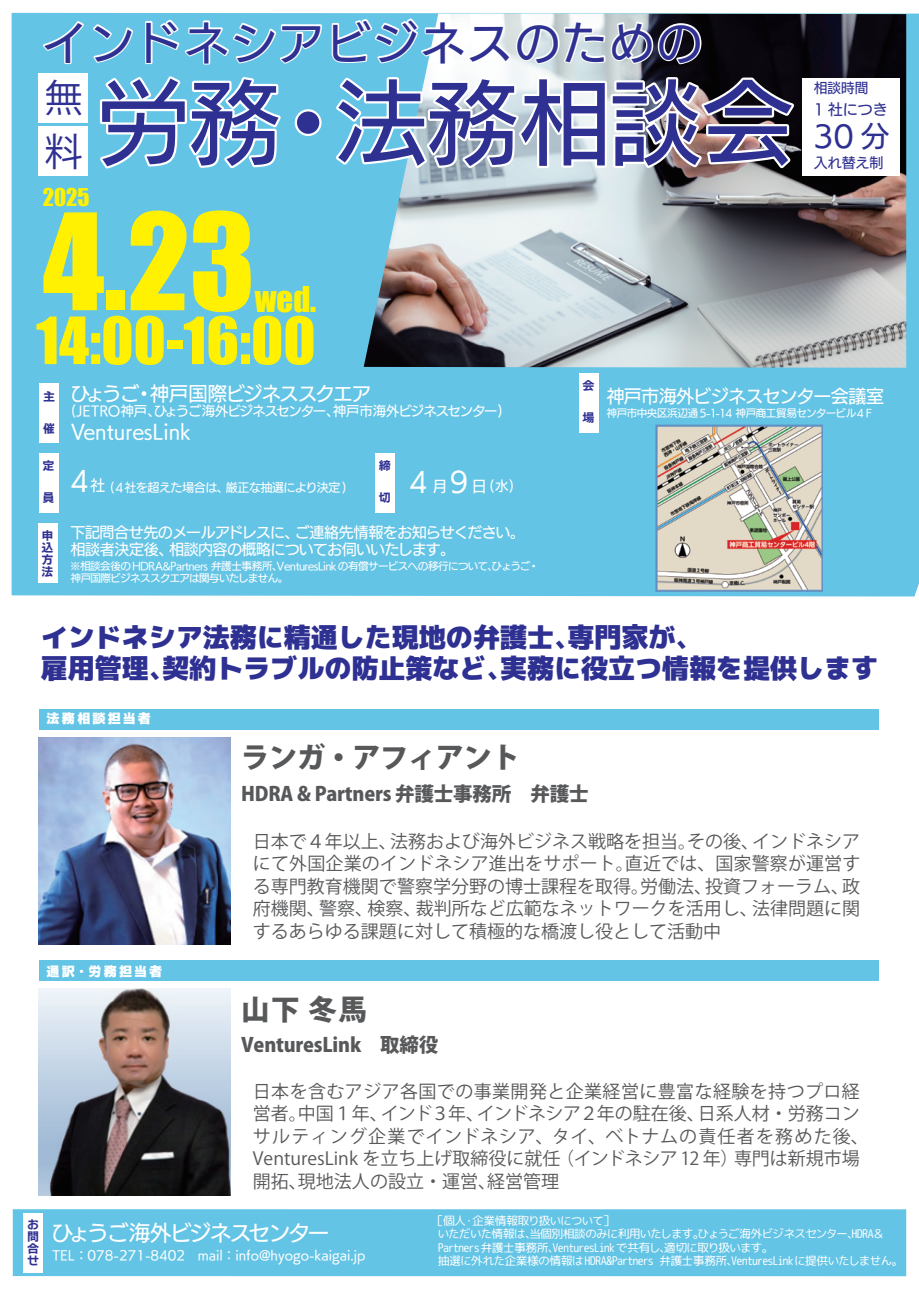
<style>
.page{position:relative;width:919px;height:1289px;background:#fff}
.page>*{position:absolute;margin:0;border:0;box-sizing:border-box;transform-origin:0 0}
.t1{font:123.75px "Impact";color:#fff101}
.t2{font:91.5px "UD Kakugo Large Pr 6 N M";color:#2e3092}
.t3{font:60.15px "Impact";color:#fff101}
.t4{font:45px "UD Kakugo Large Pr 6 N M";letter-spacing:.05em;color:#2e3092}
.t5{font:38.4px/54.2px "Koz Go Pr 6 N";color:#2e3092}
.t6{font:32.7px "Impact";color:#fff101}
.t7{font:28.8px "UD Kakugo Large Pr 6 N M";color:#2e3092}
.t8{font:800 28.5px "Koz Go Pr 6 N";letter-spacing:-.025em;color:#57585a}
.t9{font:27px/31.5px "mplus 1 c black";color:#2e3092}
.t10{font:22.5px "Impact";color:#fff101}
.t11{font:21.45px "UD Kakugo Large Pr 6 N M";letter-spacing:-.08em;color:#fff}
.t12{font:800 19.5px "Koz Go Pr 6 N";letter-spacing:-.01em;color:#57585a}
.t13{font:19.5px "UD Kakugo Large Pr 6 N M";letter-spacing:-.065em;color:#fff}
.t14{font:19.5px "UD Kakugo Large Pr 6 N M";color:#fff}
.t15{font:18px/22.5px "Koz Go Pr 6 N";color:#57585a}
.t16{font:18px "UD Kakugo Large Pr 6 N M";letter-spacing:-.03em;color:#fff}
.t17{font:15px/16.5px "UD Kakugo Large Pr 6 N M";letter-spacing:-.04em;color:#fff}
.t18{font:15px "UD Kakugo Large Pr 6 N M";color:#2e3092}
.t19{font:13.95px "UD Kakugo Large Pr 6 N M";color:#2e3092}
.t20{font:13.65px "UD Kakugo Large Pr 6 N M";color:#2e3092}
.t21{font:13.5px "UD Kakugo Large Pr 6 N M";letter-spacing:-.06em;color:#fff}
.t22{font:12.9px "mplus 1 c black";letter-spacing:.17em;color:#fff}
.t23{font:12.6px "UD Kakugo Large Pr 6 N M";color:#fff}
.t24{font:12px/13.5px "rounded mplus 2 m regular";letter-spacing:-.07em;color:#fff}
.t25{font:12px "UD Kakugo Large Pr 6 N M";letter-spacing:-.04em;color:#fff}
.t26{font:12px/12px "Nitalago Ruika 06";color:#2e3092;text-align:justify}
.t27{font:10.5px/12px "UD Kakugo Large Pr 6 N M";letter-spacing:-.045em;color:#fff}
.s1{font-size:27px}
.s2{font-size:15px}
</style>
<div class="page">
<div style="left:12px;top:13px;width:906px;height:583px;background:#63c4e5"></div>
<img style="left:363px;top:14px;width:543px;height:354px">
<div style="left:13px;top:1209px;width:893px;height:67px;background:#63c4e5"></div>
<div style="left:801px;top:78px;width:98px;height:98px;background:#fff"></div>
<svg style="left:95px;top:72px;width:189px;height:100px"></svg>
<div style="left:295px;top:109px;width:26px;height:27px;border:4px solid #fff;border-radius:50%"></div>
<svg style="left:331px;top:74px;width:467px;height:99px"></svg>
<svg style="left:39px;top:19px;width:96px;height:47px;background:#80cfe9"></svg>
<svg style="left:143px;top:18px;width:180px;height:48px"></svg>
<svg style="left:330px;top:16px;width:373px;height:51px"></svg>
<div style="left:578px;top:373px;width:20px;height:60px;background:#fff"></div>
<div style="left:39px;top:383px;width:20px;height:60px;background:#fff"></div>
<div style="left:39px;top:452px;width:20px;height:60px;background:#fff"></div>
<div style="left:38px;top:523px;width:20px;height:60px;background:#fff"></div>
<div style="left:23px;top:1212px;width:20px;height:60px;background:#fff"></div>
<div style="left:374px;top:452px;width:20px;height:60px;background:#fff"></div>
<div style="left:39px;top:73px;width:49px;height:50px;background:#fff"></div>
<div style="left:38px;top:127px;width:50px;height:49px;background:#fff"></div>
<div style="left:40px;top:709px;width:839px;height:20px;background:#63c4e5"></div>
<img style="left:39px;top:737px;width:191px;height:207px">
<div style="left:40px;top:960px;width:839px;height:20px;background:#63c4e5"></div>
<img style="left:39px;top:988px;width:191px;height:207px">
<img style="left:655px;top:424px;width:167px;height:168px">
<h3 class="t4" style="left:42px;top:18px;width:661px">インドネシアビジネスのための</h3>
<h3 class="t5" style="left:44px;top:71px;width:40px">無料</h3>
<p class="t10" style="left:43px;top:180px;width:48px">2025</p>
<h2 class="t2" style="left:98px;top:72px;width:697px">労務・法務相談会</h2>
<h1 class="t1" style="left:43px;top:166px;width:214px">4.23</h1>
<h3 class="t6" style="left:255px;top:273px;width:63px">wed.</h3>
<h3 class="t3" style="left:36px;top:294px;width:281px">14:00-16:00</h3>
<p class="t20" style="left:813px;top:81px;width:56px">相談時間</p>
<p class="t18" style="left:813px;top:101px;width:76px">1 社につき</p>
<h3 class="t7" style="left:813px;top:121px;width:77px">30 分</h3>
<p class="t19" style="left:813px;top:155px;width:71px">入れ替え制</p>
<p class="t26" style="left:43px;top:390px;width:13px">主</p>
<p class="t26" style="left:43px;top:422px;width:13px">催</p>
<p class="t26" style="left:43px;top:459px;width:13px">定</p>
<p class="t26" style="left:43px;top:491px;width:13px">員</p>
<p class="t26" style="left:42px;top:529px;width:13px">申込方法</p>
<p class="t13" style="left:70px;top:383px;width:302px">ひょうご・神戸国際ビジネススクエア</p>
<p class="t21" style="left:71px;top:403px;width:433px">(JETRO神戸、ひょうご海外ビジネスセンター、神戸市海外ビジネスセンター)</p>
<p class="t14" style="left:71px;top:420px;width:122px">VenturesLink</p>
<p class="t25" style="left:70px;top:480px;width:278px"><span class="s1">4</span><span class="s2">社</span> (４社を超えた場合は、厳正な抽選により決定 )</p>
<p class="t26" style="left:379px;top:459px;width:13px">締</p>
<p class="t26" style="left:379px;top:491px;width:13px">切</p>
<p class="t21" style="left:405px;top:479px;width:110px"><span class="s1">４</span><span class="s2">月</span><span class="s1">9</span> <span class="s2">日</span>(水)</p>
<p class="t17" style="left:70px;top:525px;width:456px">下記問合せ先のメールアドレスに、ご連絡先情報をお知らせください。相談者決定後、相談内容の概略についてお伺いいたします。</p>
<p class="t27" style="left:70px;top:560px;width:470px">※相談会後のHDRA&amp;Partners 弁護士事務所、VenturesLink の有償サービスへの移行について、ひょうご・神戸国際ビジネススクエアは関与いたしません。</p>
<p class="t26" style="left:582px;top:379px;width:13px">会</p>
<p class="t26" style="left:582px;top:411px;width:13px">場</p>
<p class="t16" style="left:606px;top:386px;width:279px">神戸市海外ビジネスセンター会議室</p>
<p class="t27" style="left:606px;top:407px;width:269px">神戸市中央区浜辺通5-1-14 神戸商工貿易センタービル４Ｆ</p>
<h3 class="t9" style="left:41px;top:621px;width:838px">インドネシア法務に精通した現地の弁護士、専門家が、<br>雇用管理、契約トラブルの防止策など、実務に役立つ情報を提供します</h3>
<p class="t22" style="left:47px;top:709px;width:106px">法務相談担当者</p>
<h3 class="t8" style="left:241px;top:741px;width:280px">ランガ・アフィアント</h3>
<p class="t12" style="left:241px;top:782px;width:349px">HDRA &amp; Partners 弁護士事務所　弁護士</p>
<p class="t22" style="left:47px;top:962px;width:117px">通訳・労務担当者</p>
<p class="t15" style="left:253px;top:830px;width:609px;text-align:justify">日本で４年以上、法務および海外ビジネス戦略を担当。その後、インドネシアにて外国企業のインドネシア進出をサポート。直近では、国家警察が運営する専門教育機関で警察学分野の博士課程を取得。労働法、投資フォーラム、政府機関、警察、検察、裁判所など広範なネットワークを活用し、法律問題に関するあらゆる課題に対して積極的な橋渡し役として活動中</p>
<h3 class="t8" style="left:241px;top:993px;width:127px">山下 冬馬</h3>
<p class="t12" style="left:241px;top:1034px;width:199px">VenturesLink　取締役</p>
<p class="t15" style="left:253px;top:1080px;width:617px">日本を含むアジア各国での事業開発と企業経営に豊富な経験を持つプロ経営者。中国１年、インド３年、インドネシア２年の駐在後、日系人材・労務コンサルティング企業でインドネシア、タイ、ベトナムの責任者を務めた後、VenturesLink を立ち上げ取締役に就任（インドネシア 12 年）専門は新規市場開拓、現地法人の設立・運営、経営管理</p>
<p class="t26" style="left:27px;top:1218px;width:13px">お問合せ</p>
<p class="t11" style="left:52px;top:1220px;width:279px">ひょうご海外ビジネスセンター</p>
<p class="t23" style="left:52px;top:1248px;width:315px">TEL：078-271-8402　mail：info@hyogo-kaigai.jp</p>
<p class="t24" style="left:437px;top:1213px;width:467px;text-indent:-5px">［個人・企業情報取り扱いについて］<br>いただいた情報は、当個別相談のみに利用いたします。ひょうご海外ビジネスセンター、HDRA＆Partners弁護士事務所、VenturesLinkで共有し、適切に取り扱います。<br>抽選に外れた企業様の情報はHDRA&amp;Partners 弁護士事務所、VenturesLinkに提供いたしません。</p>
</div>
